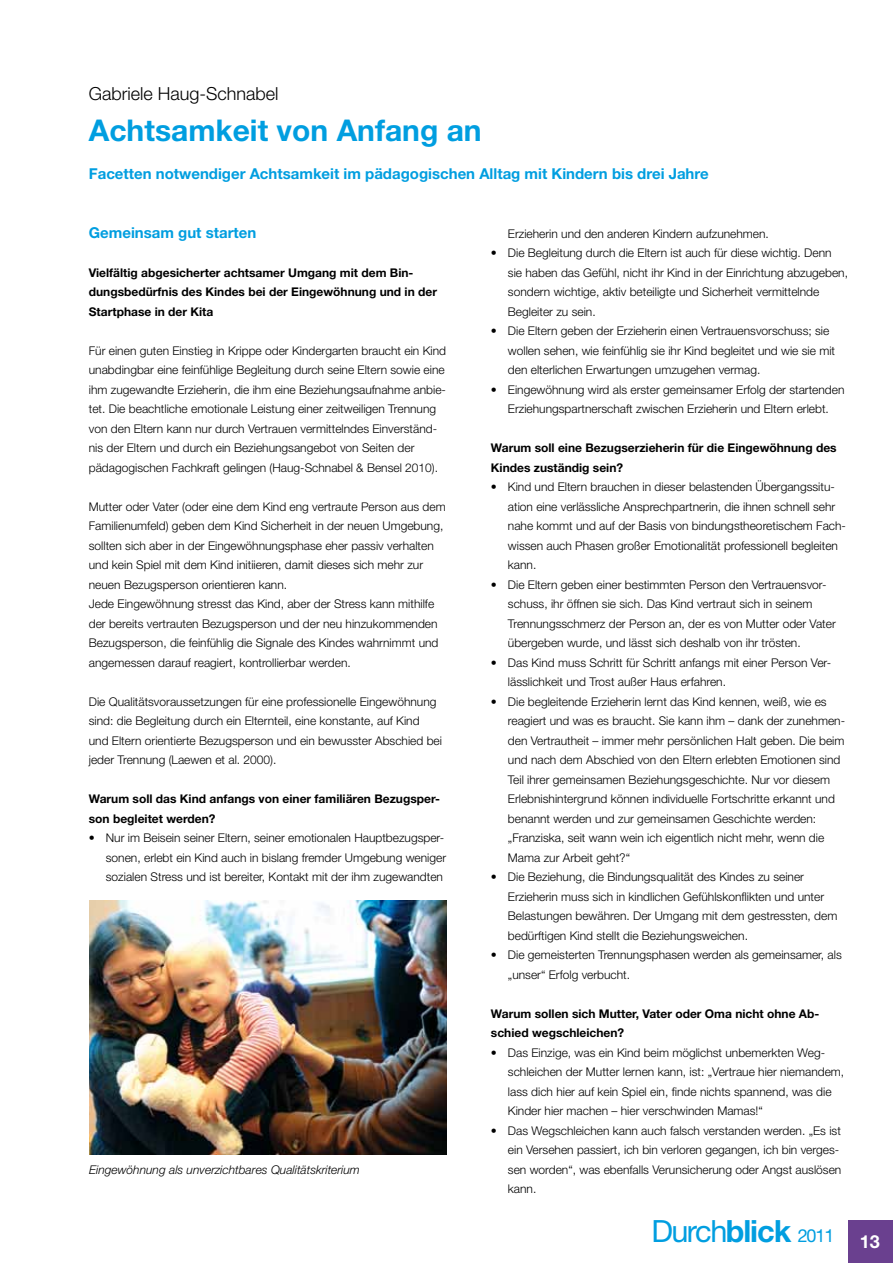
<style>
.page{position:relative;width:893px;height:1263px;background:#fff}
.page>*{position:absolute;margin:0;border:0;box-sizing:border-box;transform-origin:0 0}
.t1{font:30.75px "Helvetica Neue LT Pro";letter-spacing:-.055em;color:#009ee0}
.t2{font:700 30px "Helvetica Neue LT Pro";color:#009ee0}
.t3{font:300 18px "Helvetica Neue LT Pro";color:#000}
.t4{font:18px "Helvetica Neue LT Pro";color:#009ee0}
.t5{font:700 18px "Helvetica Neue LT Pro";color:#fff}
.t6{font:700 15px "Helvetica Neue LT Pro";color:#009ee0}
.t7{font:300 12px/19.5px "Helvetica Neue LT Pro";color:#000}
.t8{font:700 12px/19.5px "Helvetica Neue LT Pro";color:#000}
.t9{font:italic 300 12px "Helvetica Neue LT Pro";color:#000}
.s1{font-weight:700}
</style>
<div class="page">
<div style="left:848px;top:1220px;width:45px;height:43px;background:#6a408f"></div>
<img style="left:89px;top:901px;width:358px;height:253px">
<h3 class="t3" style="left:89px;top:83px;width:191px">Gabriele Haug-Schnabel</h3>
<h2 class="t2" style="left:89px;top:112px;width:394px">Achtsamkeit von Anfang an</h2>
<p class="t6" style="left:89px;top:165px;width:621px">Facetten notwendiger Achtsamkeit im pädagogischen Alltag mit Kindern bis drei Jahre</p>
<p class="t6" style="left:89px;top:223px;width:169px">Gemeinsam gut starten</p>
<p class="t8" style="left:89px;top:262px;width:350px">Vielfältig abgesicherter achtsamer Umgang mit dem Bin&shy;dungsbedürfnis des Kindes bei der Eingewöhnung und in der<br>Startphase in der Kita</p>
<p class="t7" style="left:89px;top:341px;width:359px">Für einen guten Einstieg in Krippe oder Kindergarten braucht ein Kind unabdingbar eine feinfühlige Begleitung durch seine Eltern sowie eine ihm zugewandte Erzieherin, die ihm eine Beziehungsaufnahme anbie&shy;tet. Die beachtliche emotionale Leistung einer zeitweiligen Trennung von den Eltern kann nur durch Vertrauen vermittelndes Einverständ&shy;nis der Eltern und durch ein Beziehungsangebot von Seiten der pädagogischen Fachkraft gelingen (Haug-Schnabel &amp; Bensel 2010).</p>
<p class="t7" style="left:89px;top:497px;width:358px">Mutter oder Vater (oder eine dem Kind eng vertraute Person aus dem Familienumfeld) geben dem Kind Sicherheit in der neuen Umgebung, sollten sich aber in der Eingewöhnungsphase eher passiv verhalten und kein Spiel mit dem Kind initiieren, damit dieses sich mehr zur neuen Bezugsperson orientieren kann.<br>Jede Eingewöhnung stresst das Kind, aber der Stress kann mithilfe der bereits vertrauten Bezugsperson und der neu hinzukommenden Bezugsperson, die feinfühlig die Signale des Kindes wahrnimmt und angemessen darauf reagiert, kontrollierbar werden.</p>
<p class="t7" style="left:89px;top:692px;width:355px">Die Qualitätsvoraussetzungen für eine professionelle Eingewöhnung sind: die Begleitung durch ein Elternteil, eine konstante, auf Kind und Eltern orientierte Bezugsperson und ein bewusster Abschied bei jeder Trennung (Laewen et al. 2000).</p>
<p class="t8" style="left:89px;top:789px;width:353px">Warum soll das Kind anfangs von einer familiären Bezugsper&shy;son begleitet werden?</p>
<p class="t7" style="left:106px;top:828px;width:342px;text-indent:-17px">• Nur im Beisein seiner Eltern, seiner emotionalen Hauptbezugsper&shy;sonen, erlebt ein Kind auch in bislang fremder Umgebung weniger sozialen Stress und ist bereiter, Kontakt mit der ihm zugewandten</p>
<p class="t9" style="left:89px;top:1162px;width:272px">Eingewöhnung als unverzichtbares Qualitätskriterium</p>
<p class="t7" style="left:508px;top:224px;width:262px">Erzieherin und den anderen Kindern aufzunehmen.</p>
<p class="t7" style="left:508px;top:243px;width:342px;text-indent:-17px">• Die Begleitung durch die Eltern ist auch für diese wichtig. Denn sie haben das Gefühl, nicht ihr Kind in der Einrichtung abzugeben, sondern wichtige, aktiv beteiligte und Sicherheit vermittelnde Begleiter zu sein.</p>
<p class="t7" style="left:508px;top:321px;width:329px;text-indent:-17px">• Die Eltern geben der Erzieherin einen Vertrauensvorschuss; sie wollen sehen, wie feinfühlig sie ihr Kind begleitet und wie sie mit den elterlichen Erwartungen umzugehen vermag.</p>
<p class="t7" style="left:491px;top:380px;width:355px;text-align:center">• Eingewöhnung wird als erster gemeinsamer Erfolg der startenden<br>Erziehungspartnerschaft zwischen Erzieherin und Eltern erlebt.</p>
<p class="t8" style="left:491px;top:438px;width:347px">Warum soll eine Bezugserzieherin für die Eingewöhnung des<br>Kindes zuständig sein?</p>
<p class="t7" style="left:508px;top:477px;width:340px;text-indent:-17px">• Kind und Eltern brauchen in dieser belastenden Übergangssitu&shy;ation eine verlässliche Ansprechpartnerin, die ihnen schnell sehr nahe kommt und auf der Basis von bindungstheoretischem Fach&shy;wissen auch Phasen großer Emotionalität professionell begleiten kann.</p>
<p class="t7" style="left:508px;top:575px;width:329px;text-indent:-17px">• Die Eltern geben einer bestimmten Person den Vertrauensvor&shy;schuss, ihr öffnen sie sich. Das Kind vertraut sich in seinem Trennungsschmerz der Person an, der es von Mutter oder Vater übergeben wurde, und lässt sich deshalb von ihr trösten.</p>
<p class="t7" style="left:508px;top:653px;width:325px;text-indent:-17px">• Das Kind muss Schritt für Schritt anfangs mit einer Person Ver&shy;lässlichkeit und Trost außer Haus erfahren.</p>
<p class="t7" style="left:508px;top:692px;width:339px;text-indent:-17px">• Die begleitende Erzieherin lernt das Kind kennen, weiß, wie es reagiert und was es braucht. Sie kann ihm – dank der zunehmen&shy;den Vertrautheit – immer mehr persönlichen Halt geben. Die beim und nach dem Abschied von den Eltern erlebten Emotionen sind Teil ihrer gemeinsamen Beziehungsgeschichte. Nur vor diesem Erlebnishintergrund können individuelle Fortschritte erkannt und benannt werden und zur gemeinsamen Geschichte werden: „Franziska, seit wann wein ich eigentlich nicht mehr, wenn die Mama zur Arbeit geht?“</p>
<p class="t7" style="left:508px;top:867px;width:331px;text-indent:-17px">• Die Beziehung, die Bindungsqualität des Kindes zu seiner Erzieherin muss sich in kindlichen Gefühlskonflikten und unter Belastungen bewähren. Der Umgang mit dem gestressten, dem bedürftigen Kind stellt die Beziehungsweichen.</p>
<p class="t7" style="left:508px;top:945px;width:335px;text-indent:-17px">• Die gemeisterten Trennungsphasen werden als gemeinsamer, als „unser“ Erfolg verbucht.</p>
<p class="t8" style="left:491px;top:1003px;width:330px">Warum sollen sich Mutter, Vater oder Oma nicht ohne Ab&shy;schied wegschleichen?</p>
<p class="t7" style="left:508px;top:1043px;width:338px;text-indent:-17px">• Das Einzige, was ein Kind beim möglichst unbemerkten Weg&shy;schleichen der Mutter lernen kann, ist: „Vertraue hier niemandem, lass dich hier auf kein Spiel ein, finde nichts spannend, was die Kinder hier machen – hier verschwinden Mamas!“</p>
<p class="t7" style="left:508px;top:1121px;width:335px;text-indent:-17px">• Das Wegschleichen kann auch falsch verstanden werden. „Es ist ein Versehen passiert, ich bin verloren gegangen, ich bin verges&shy;sen worden“, was ebenfalls Verunsicherung oder Angst auslösen kann.</p>
<h1 class="t1" style="left:651px;top:1213px;width:141px">Durch<span class="s1">blick</span></h1>
<h3 class="t4" style="left:798px;top:1225px;width:38px">2011</h3>
<h3 class="t5" style="left:860px;top:1230px;width:22px">13</h3>
</div>
